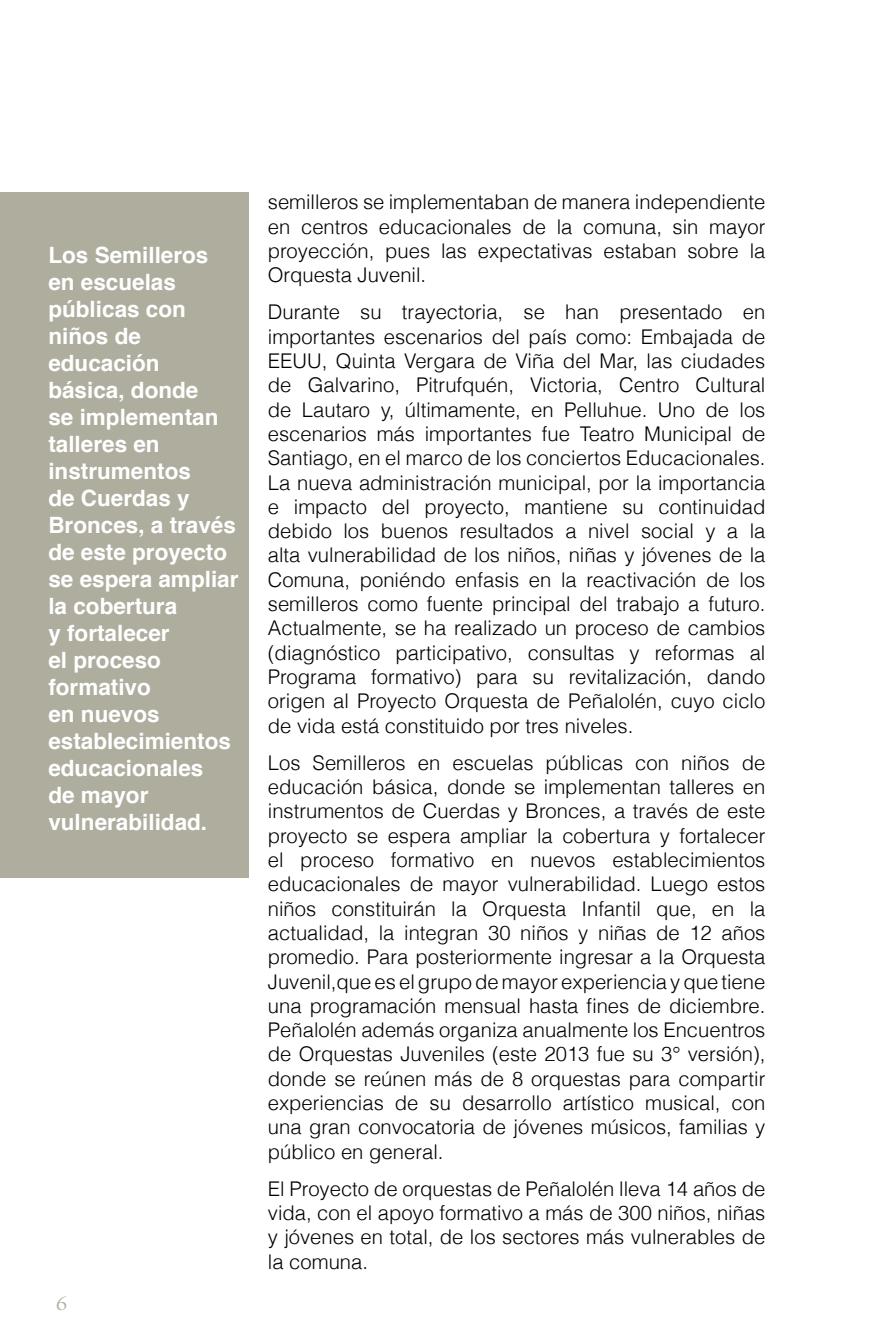
<style>
.page{position:relative;width:893px;height:1340px;background:#fff}
.page>*{position:absolute;margin:0;border:0;box-sizing:border-box;transform-origin:0 0}
.t1{font:700 22.5px/27px "Helvetica";color:#fff}
.t2{font:21.82px "Arno Pro Light Display";color:#aead9e;scale:1.14 1}
.t3{font:300 20.25px/24.3px "Helvetica";color:#000;text-align:justify}
</style>
<div class="page">
<div style="left:0;top:192px;width:249px;height:686px;background:#aead9e"></div>
<p class="t1" style="left:48px;top:242px;width:192px">Los Semilleros en escuelas públicas con niños de educación básica, donde<br>se implementan talleres en instrumentos<br>de Cuerdas y<br>Bronces, a través de este proyecto se espera ampliar la cobertura<br>y fortalecer<br>el proceso formativo<br>en nuevos establecimientos educacionales<br>de mayor vulnerabilidad.</p>
<p class="t2" style="left:56px;top:1291px;width:11px">6</p>
<p class="t3" style="left:268px;top:189px;width:499px">semilleros se implementaban de manera independiente en centros educacionales de la comuna, sin mayor proyección, pues las expectativas estaban sobre la Orquesta Juvenil.</p>
<p class="t3" style="left:268px;top:299px;width:499px">Durante su trayectoria, se han presentado en importantes escenarios del país como: Embajada de EEUU, Quinta Vergara de Viña del Mar, las ciudades de Galvarino, Pitrufquén, Victoria, Centro Cultural de Lautaro y, últimamente, en Pelluhue. Uno de los escenarios más importantes fue Teatro Municipal de Santiago, en el marco de los conciertos Educacionales.<br>La nueva administración municipal, por la importancia e impacto del proyecto, mantiene su continuidad debido los buenos resultados a nivel social y a la alta vulnerabilidad de los niños, niñas y jóvenes de la Comuna, poniéndo enfasis en la reactivación de los semilleros como fuente principal del trabajo a futuro.<br>Actualmente, se ha realizado un proceso de cambios (diagnóstico participativo, consultas y reformas al Programa formativo) para su revitalización, dando origen al Proyecto Orquesta de Peñalolén, cuyo ciclo de vida está constituido por tres niveles.</p>
<p class="t3" style="left:268px;top:749px;width:499px">Los Semilleros en escuelas públicas con niños de educación básica, donde se implementan talleres en instrumentos de Cuerdas y Bronces, a través de este proyecto se espera ampliar la cobertura y fortalecer el proceso formativo en nuevos establecimientos educacionales de mayor vulnerabilidad. Luego estos niños constituirán la Orquesta Infantil que, en la actualidad, la integran 30 niños y niñas de 12 años promedio. Para posteriormente ingresar a la Orquesta Juvenil,que es el grupo de mayor experiencia y que tiene una programación mensual hasta fines de diciembre.<br>Peñalolén además organiza anualmente los Encuentros de Orquestas Juveniles (este 2013 fue su 3° versión), donde se reúnen más de 8 orquestas para compartir experiencias de su desarrollo artístico musical, con una gran convocatoria de jóvenes músicos, familias y público en general.</p>
<p class="t3" style="left:268px;top:1175px;width:499px">El Proyecto de orquestas de Peñalolén lleva 14 años de vida, con el apoyo formativo a más de 300 niños, niñas y jóvenes en total, de los sectores más vulnerables de la comuna.</p>
</div>
